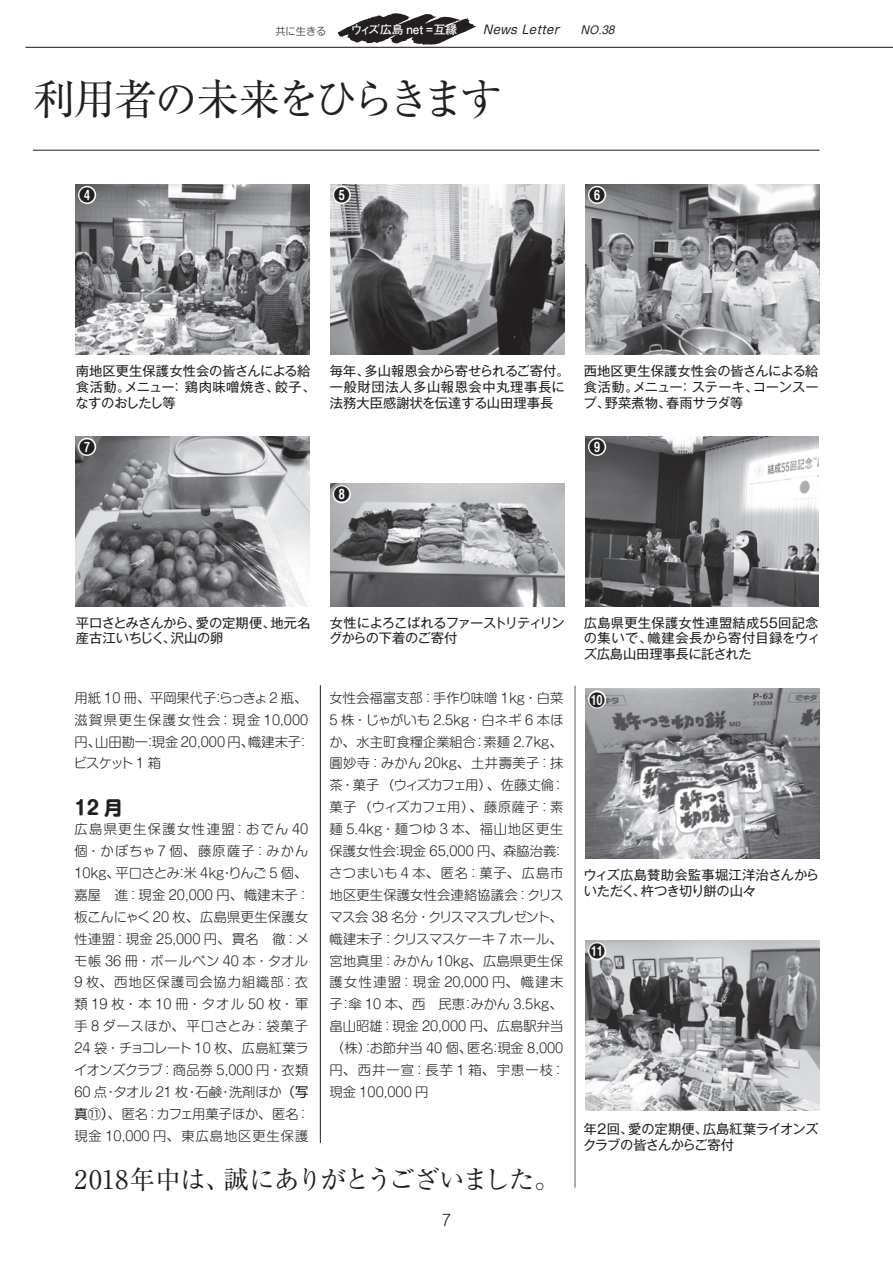
<style>
.page{position:relative;width:893px;height:1263px;background:#fff}
.page>*{position:absolute;margin:0;border:0;box-sizing:border-box;transform-origin:0 0}
.t1{font:42.45px "Ryumin Pro";letter-spacing:-.065em;color:#231f20}
.t2{font:25.5px "Ryumin Pro";letter-spacing:-.035em;color:#231f20}
.t3{font:700 19.2px "Shin M Go Pro";color:#231f20}
.t4{font:700 15.9px "Shin M Go Pro De";color:#231f20}
.t5{font:300 15.45px "Shin M Go Pro";color:#231f20}
.t6{font:300 13.35px/21.9px "Shin M Go Pro";color:#231f20}
.t7{font:300 13.35px/21.9px "Shin M Go Pro";letter-spacing:.02em;color:#231f20}
.t8{font:13.35px/15.9px "Gothic MB101 Pro";letter-spacing:-.005em;color:#231f20}
.t9{font:13.35px/15.9px "Gothic MB101 Pro";letter-spacing:.015em;color:#231f20}
.t10{font:13.35px/15.9px "Gothic MB101 Pro";letter-spacing:-.035em;color:#231f20}
.t11{font:13.35px/15.9px "Gothic MB101 Pro";letter-spacing:-.06em;color:#231f20}
.t12{font:700 11.85px "Futo Go B101 Pro";color:#fff}
.t13{font:italic 11.7px "Shin M Go Pro";color:#231f20}
.t14{font:300 10.2px "Shin M Go Pro";color:#231f20}
.s1{font-size:10.65px}
.s2{font-family:"Shin Go Pro";font-weight:400}
</style>
<div class="page">
<hr style="left:574px;top:686px;width:2px;height:501px;background:#6c6d70">
<img style="left:76px;top:184px;width:234px;height:170px">
<img style="left:330px;top:184px;width:234px;height:170px">
<img style="left:585px;top:184px;width:234px;height:170px">
<svg style="left:77px;top:184px;width:21px;height:26px"></svg>
<svg style="left:331px;top:149px;width:21px;height:56px"></svg>
<svg style="left:586px;top:184px;width:22px;height:21px"></svg>
<img style="left:76px;top:436px;width:234px;height:170px">
<img style="left:330px;top:483px;width:234px;height:123px">
<img style="left:585px;top:436px;width:234px;height:170px">
<svg style="left:77px;top:436px;width:21px;height:91px;background:#858688"></svg>
<svg style="left:331px;top:484px;width:21px;height:21px"></svg>
<svg style="left:586px;top:436px;width:22px;height:21px"></svg>
<img style="left:586px;top:689px;width:233px;height:170px">
<img style="left:585px;top:940px;width:234px;height:170px">
<hr style="left:33px;top:150px;width:786px;height:1px;background:#231f20">
<hr style="left:320px;top:685px;width:1px;height:458px;background:#231f20">
<hr style="left:26px;top:47px;width:867px;height:1px;background:#231f20">
<svg style="left:338px;top:13px;width:138px;height:32px"></svg>
<svg style="left:586px;top:689px;width:22px;height:21px"></svg>
<svg style="left:586px;top:941px;width:22px;height:21px"></svg>
<p class="t14" style="left:275px;top:23px;width:53px">共に生きる</p>
<p class="t12" style="left:351px;top:21px;width:108px">ウィズ広島 net ＝互縁</p>
<p class="t13" style="left:483px;top:21px;width:136px">News Letter　 <span class="s1">NO.38</span></p>
<h1 class="t1" style="left:33px;top:65px;width:471px">利用者の未来をひらきます</h1>
<p class="t4" style="left:79px;top:182px;width:17px">❹</p>
<p class="t4" style="left:334px;top:182px;width:17px">❺</p>
<p class="t4" style="left:589px;top:182px;width:17px">❻</p>
<p class="t8" style="left:75px;top:361px;width:242px">南地区更生保護女性会の皆さんによる給食活動。メニュー： 鶏肉味噌焼き、餃子、なすのおしたし等</p>
<p class="t8" style="left:330px;top:361px;width:241px">毎年、多山報恩会から寄せられるご寄付。一般財団法人多山報恩会中丸理事長に法務大臣感謝状を伝達する山田理事長</p>
<p class="t8" style="left:583px;top:361px;width:237px;text-align:justify">西地区更生保護女性会の皆さんによる給食活動。メニュー： ステーキ、コーンスープ、野菜煮物、春雨サラダ等</p>
<p class="t4" style="left:79px;top:434px;width:17px">❼</p>
<p class="t4" style="left:334px;top:481px;width:17px">❽</p>
<p class="t4" style="left:589px;top:434px;width:17px">❾</p>
<p class="t8" style="left:76px;top:613px;width:236px">平口さとみさんから、愛の定期便、地元名産古江いちじく、沢山の卵</p>
<p class="t11" style="left:329px;top:613px;width:237px">女性によろこばれるファーストリティリングからの下着のご寄付</p>
<p class="t9" style="left:584px;top:613px;width:238px">広島県更生保護女性連盟結成55回記念の集いで、幟建会長から寄付目録をウィズ広島山田理事長に託された</p>
<p class="t6" style="left:74px;top:685px;width:238px">用紙 10 冊、平岡果代子：らっきょ2 瓶、滋賀県更生保護女性会：現金 10,000円、山田勘一：現金 20,000 円、幟建末子：ビスケット 1 箱</p>
<h3 class="t3" style="left:74px;top:792px;width:50px">12 月</h3>
<p class="t7" style="left:74px;top:816px;width:237px">広島県更生保護女性連盟：おでん 40個・かぼちゃ7 個、藤原薩子：みかん<br>10kg、平口さとみ：米 4kg・りんご 5 個、嘉屋　進：現金 20,000 円、幟建末子：板こんにゃく20 枚、広島県更生保護女性連盟：現金 25,000 円、貫名　徹：メモ帳 36 冊・ボールペン 40 本・タオル<br>9 枚、西地区保護司会協力組織部：衣類 19 枚・本 10 冊・タオル 50 枚・軍手 8 ダースほか、平口さとみ：袋菓子<br>24 袋・チョコレート 10 枚、広島紅葉ライオンズクラブ：商品券 5,000 円・衣類<br>60 点・タオル 21 枚・石鹸・洗剤ほか<span class="s2">（写真⑪）</span>、匿名：カフェ用菓子ほか、匿名：現金 10,000 円、東広島地区更生保護</p>
<p class="t6" style="left:329px;top:685px;width:237px">女性会福富支部：手作り味噌 1kg・白菜<br>5 株・じゃがいも 2.5kg・白ネギ 6 本ほか、水主町食糧企業組合：素麺 2.7kg、圓妙寺：みかん 20kg、土井壽美子：抹茶・菓子（ウィズカフェ用）、佐藤丈倫：菓子（ウィズカフェ用）、藤原薩子：素麺 5.4kg・麺つゆ 3 本、福山地区更生保護女性会：現金 65,000 円、森脇治義：さつまいも 4 本、匿名：菓子、広島市地区更生保護女性会連絡協議会：クリスマス会 38 名分・クリスマスプレゼント、幟建末子：クリスマスケーキ 7 ホール、宮地真里：みかん 10kg、広島県更生保護女性連盟：現金 20,000 円、幟建末子：傘 10 本、西　民恵：みかん 3.5kg、畠山昭雄：現金 20,000 円、広島駅弁当（株）：お節弁当 40 個、匿名：現金 8,000円、西井一宣：長芋 1 箱、宇恵一枝：現金 100,000 円</p>
<h2 class="t2" style="left:75px;top:1159px;width:487px">2018年中は、誠にありがとうございました。</h2>
<p class="t5" style="left:442px;top:1208px;width:11px">7</p>
<p class="t8" style="left:583px;top:865px;width:237px">ウィズ広島賛助会監事堀江洋治さんからいただく、杵つき切り餅の山々</p>
<p class="t10" style="left:583px;top:1119px;width:237px">年２回、愛の定期便、広島紅葉ライオンズクラブの皆さんからご寄付</p>
</div>
